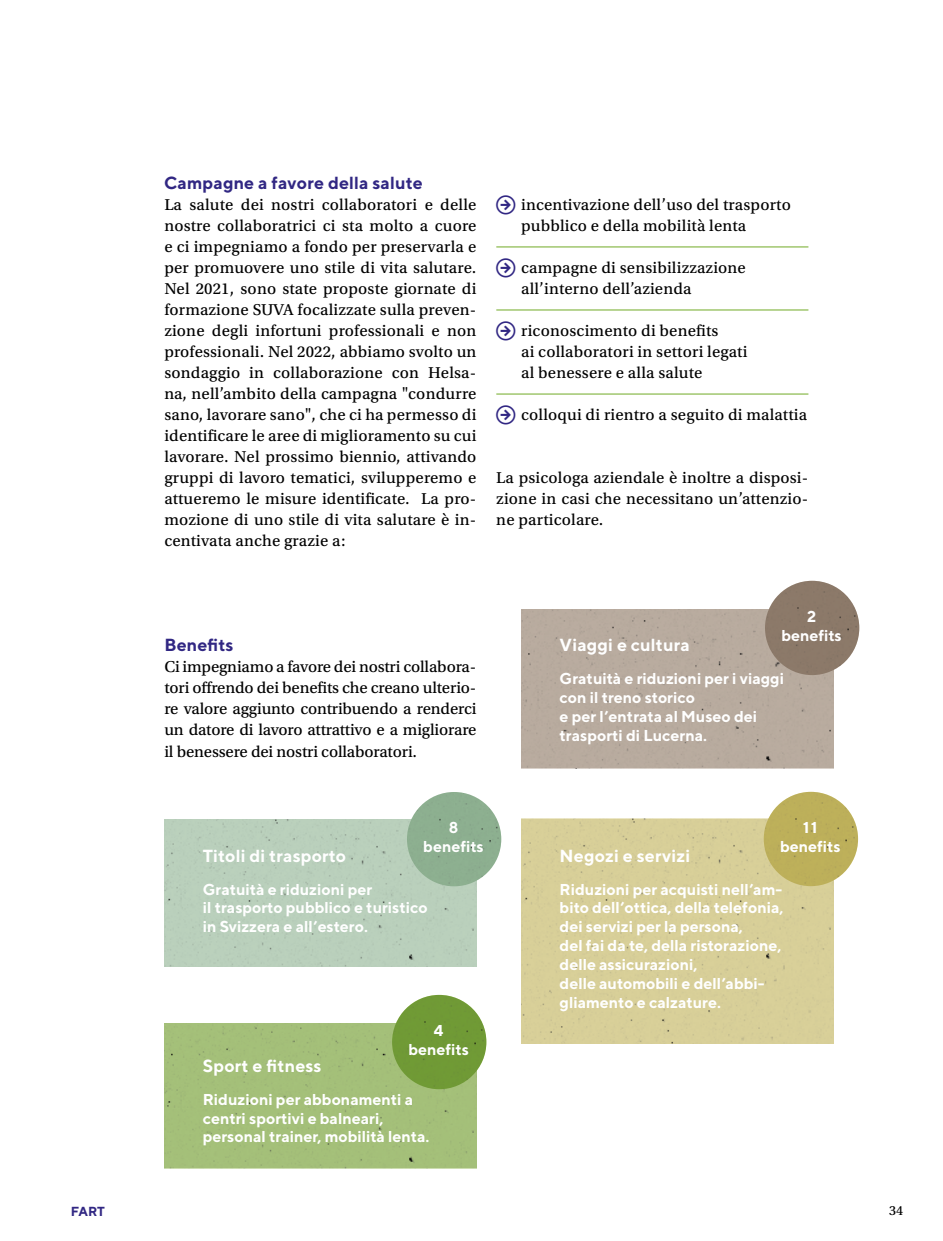
<style>
.page{position:relative;width:943px;height:1241px;background:#fff}
.page>*{position:absolute;margin:0;border:0;box-sizing:border-box;transform-origin:0 0}
.t1{font:700 17.5px "TT Norms";letter-spacing:.01em;color:#fff}
.t2{font:700 17.5px "TT Norms";letter-spacing:.01em;color:#312783}
.t3{font:16.62px/21px "Utopia Std Capt";letter-spacing:.01em;color:#000;text-align:justify}
.t4{font:700 15.75px/18.9px "TT Norms";color:#fff}
.t5{font:14px "Utopia Std Capt";color:#000}
.t6{font:700 13.12px "TT Norms";color:#312783}
.s1{font-family:"Inter";font-size:14px;color:#312783}
</style>
<div class="page">
<hr style="left:496px;top:246px;width:312px;height:1px;background:#71aa26">
<hr style="left:496px;top:309px;width:312px;height:1px;background:#71aa26">
<hr style="left:496px;top:393px;width:312px;height:1px;background:#71aa26">
<div style="left:164px;top:819px;width:312px;height:147px;background:#b9cfbc"></div>
<div style="left:521px;top:818px;width:312px;height:225px;background:#d8cf98"></div>
<div style="left:521px;top:609px;width:312px;height:159px;background:#b8ab9e"></div>
<div style="left:164px;top:1023px;width:312px;height:144px;background:#a4bf79"></div>
<img style="left:765px;top:580px;width:94px;height:95px">
<img style="left:763px;top:791px;width:95px;height:95px">
<img style="left:407px;top:792px;width:94px;height:94px">
<img style="left:392px;top:994px;width:94px;height:94px">
<p class="t2" style="left:164px;top:172px;width:260px">Campagne a favore della salute</p>
<p class="t3" style="left:164px;top:194px;width:314px">La salute dei nostri collaboratori e delle nostre collaboratrici ci sta molto a cuore e ci impegniamo a fondo per preservarla e per promuovere uno stile di vita salutare.<br>Nel 2021, sono state proposte giornate di formazione SUVA focalizzate sulla preven&shy;zione degli infortuni professionali e non professionali. Nel 2022, abbiamo svolto un sondaggio in collaborazione con Helsa&shy;na, nell’ambito della campagna "condurre sano, lavorare sano", che ci ha permesso di identificare le aree di miglioramento su cui lavorare. Nel prossimo biennio, attivando gruppi di lavoro tematici, svilupperemo e attueremo le misure identificate. La pro&shy;mozione di uno stile di vita salutare è in&shy;centivata anche grazie a:</p>
<p class="t3" style="left:521px;top:194px;width:271px;text-indent:-25px"><span class="s1">→⃝</span> incentivazione dell’uso del trasporto pubblico e della mobilità lenta</p>
<p class="t3" style="left:521px;top:257px;width:226px;text-indent:-25px"><span class="s1">→⃝</span> campagne di sensibilizzazione all’interno dell’azienda</p>
<p class="t3" style="left:521px;top:320px;width:228px;text-align:left;text-indent:-25px"><span class="s1">→⃝</span> riconoscimento di benefits<br>ai collaboratori in settori legati al benessere e alla salute</p>
<p class="t3" style="left:496px;top:404px;width:312px"><span class="s1">→⃝</span> colloqui di rientro a seguito di malattia</p>
<p class="t3" style="left:496px;top:467px;width:313px">La psicologa aziendale è inoltre a disposi&shy;zione in casi che necessitano un’attenzio&shy;ne particolare.</p>
<p class="t2" style="left:164px;top:634px;width:71px">Benefits</p>
<p class="t3" style="left:164px;top:656px;width:314px">Ci impegniamo a favore dei nostri collabora&shy;tori offrendo dei benefits che creano ulterio&shy;re valore aggiunto contribuendo a renderci un datore di lavoro attrattivo e a migliorare il benessere dei nostri collaboratori.</p>
<p class="t4" style="left:423px;top:817px;width:62px;text-align:center">8 benefits</p>
<p class="t1" style="left:203px;top:844px;width:145px">Titoli di trasporto</p>
<p class="t4" style="left:203px;top:879px;width:226px">Gratuità e riduzioni per<br>il trasporto pubblico e turistico in Svizzera e all’estero.</p>
<p class="t4" style="left:408px;top:1020px;width:62px;text-align:center">4 benefits</p>
<p class="t1" style="left:203px;top:1054px;width:120px">Sport e fitness</p>
<p class="t4" style="left:203px;top:1089px;width:228px">Riduzioni per abbonamenti a centri sportivi e balneari, personal trainer, mobilità lenta.</p>
<p class="t4" style="left:781px;top:606px;width:62px;text-align:center">2 benefits</p>
<p class="t1" style="left:559px;top:634px;width:132px">Viaggi e cultura</p>
<p class="t4" style="left:559px;top:669px;width:226px">Gratuità e riduzioni per i viaggi con il treno storico<br>e per l’entrata al Museo dei trasporti di Lucerna.</p>
<p class="t4" style="left:780px;top:817px;width:62px;text-align:center">11 benefits</p>
<p class="t1" style="left:559px;top:844px;width:132px">Negozi e servizi</p>
<p class="t4" style="left:559px;top:879px;width:225px">Riduzioni per acquisti nell’am&shy;bito dell’ottica, della telefonia, dei servizi per la persona,<br>del fai da te, della ristorazione, delle assicurazioni,<br>delle automobili e dell’abbi&shy;gliamento e calzature.</p>
<p class="t6" style="left:71px;top:1202px;width:36px">FART</p>
<p class="t5" style="left:889px;top:1202px;width:16px">34</p>
</div>
